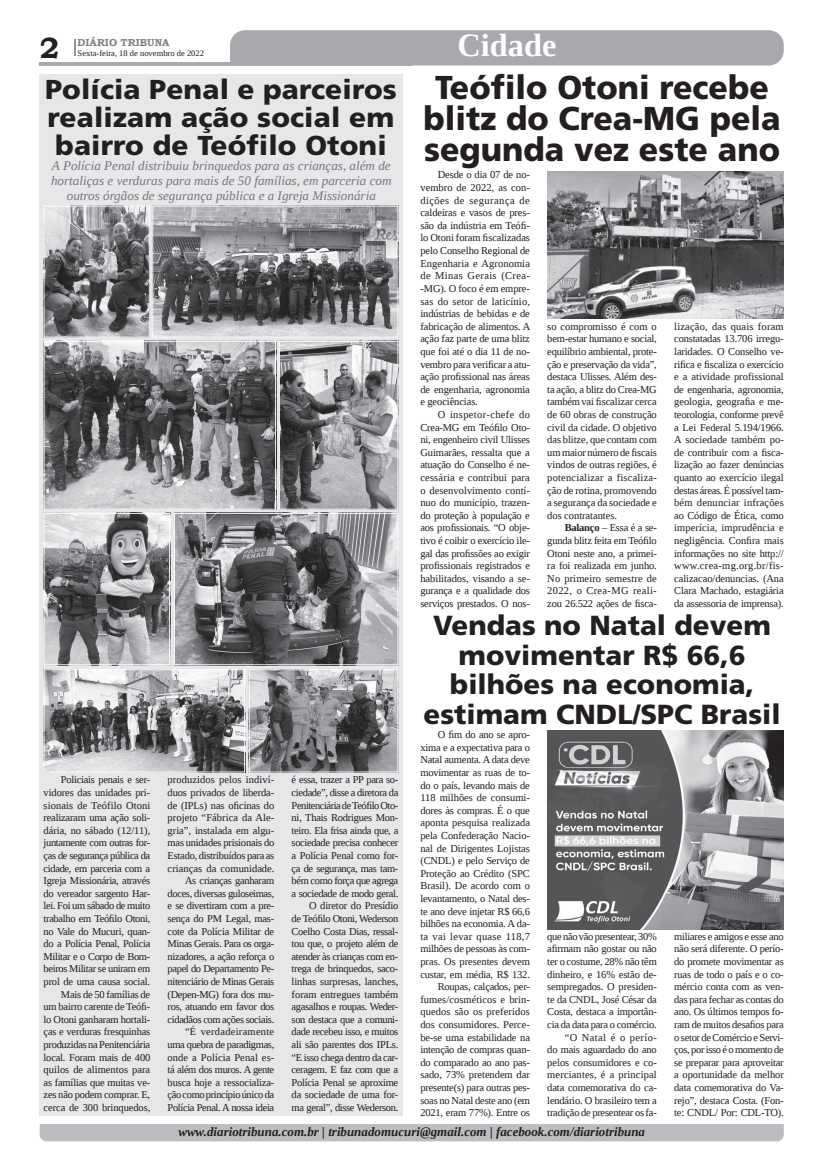
<style>
.page{position:relative;width:821px;height:1166px;background:#fff}
.page>*{position:absolute;margin:0;border:0;box-sizing:border-box;transform-origin:0 0}
.t1{font:900 33.07px/30.8px "Frutiger LT Std";color:#231f20;text-align:center}
.t2{font:700 32.38px "Liberation Serif";color:#fff}
.t3{font:700 29.31px "Bookman Old Style";color:#231f20}
.t4{font:900 27.56px/29.8px "Frutiger LT Std";color:#231f20;text-align:center}
.t5{font:900 27.3px/28.2px "Frutiger LT Std";letter-spacing:.005em;color:#231f20;text-align:justify}
.t6{font:italic 13.12px/14.9px "Liberation Serif";color:#76787b;text-align:center}
.t7{font:italic 700 12.95px "Liberation Serif";color:#231f20}
.t8{font:10.5px/12.6px "Liberation Serif";letter-spacing:-.02em;color:#231f20;text-align:justify}
.t9{font:700 10.06px "Bookman Old Style";color:#808285}
.t10{font:8.4px "Liberation Serif";color:#231f20}
.s1{font-weight:700}
</style>
<div class="page">
<svg style="left:74px;top:39px;width:2px;height:17px"></svg>
<hr style="left:40px;top:62px;width:372px;height:3px;background:#a8a9ad">
<div style="left:230px;top:30px;width:554px;height:35px;background:#a8a9ad"></div>
<div style="left:40px;top:1124px;width:744px;height:17px;background:#bcbdc0"></div>
<div style="left:40px;top:74px;width:363px;height:1042px;background:#e6e7e9"></div>
<svg style="left:44px;top:206px;width:354px;height:566px;background:#87888a"></svg>
<img style="left:547px;top:171px;width:237px;height:147px">
<img style="left:547px;top:731px;width:237px;height:198px">
<h3 class="t3" style="left:40px;top:27px;width:21px">2</h3>
<p class="t9" style="left:78px;top:35px;width:93px">DIÁRIO TRIBUNA</p>
<p class="t10" style="left:78px;top:48px;width:128px">Sexta-feira, 18 de novembro de 2022</p>
<h3 class="t5" style="left:45px;top:75px;width:353px">Polícia Penal e parceiros realizam ação social em bairro de Teófilo Otoni</h3>
<p class="t6" style="left:51px;top:158px;width:342px">A Polícia Penal distribuiu brinquedos para as crianças, além de hortaliças e verduras para mais de 50 famílias, em parceria com outros órgãos de segurança pública e a Igreja Missionária</p>
<p class="t8" style="left:44px;top:773px;width:108px;text-align:right">Policiais penais e ser&shy;vidores das unidades pri&shy;sionais de Teófilo Otoni realizaram uma ação soli&shy;dária, no sábado (12/11), juntamente com outras for&shy;ças de segurança pública da cidade, em parceria com a<br>Igreja Missionária, através do vereador sargento Har&shy;lei. Foi um sábado de muito trabalho em Teófilo Otoni, no Vale do Mucuri, quan&shy;do a Polícia Penal, Polícia<br>Militar e o Corpo de Bom&shy;beiros Militar se uniram em prol de uma causa social.<br>Mais de 50 famílias de<br>um bairro carente de Teófi&shy;lo Otoni ganharam hortali&shy;ças e verduras fresquinhas produzidas na Penitenciária local. Foram mais de 400 quilos de alimentos para as famílias que muitas ve&shy;zes não podem comprar. E, cerca de 300 brinquedos,</p>
<p class="t8" style="left:168px;top:773px;width:108px;text-align:right">produzidos pelos indiví&shy;duos privados de liberda&shy;de (IPLs) nas oficinas do projeto “Fábrica da Ale&shy;gria”, instalada em algu&shy;mas unidades prisionais do<br>Estado, distribuídos para as crianças da comunidade.<br>As crianças ganharam doces, diversas guloseimas, e se divertiram com a pre&shy;sença do PM Legal, mas&shy;cote da Polícia Militar de<br>Minas Gerais. Para os orga&shy;nizadores, a ação reforça o papel do Departamento Pe&shy;nitenciário de Minas Gerais (Depen-MG) fora dos mu&shy;ros, atuando em favor dos cidadãos com ações sociais. “É verdadeiramente uma quebra de paradigmas, onde a Polícia Penal es&shy;tá além dos muros. A gente busca hoje a ressocializa&shy;ção como princípio único da<br>Polícia Penal. A nossa ideia</p>
<p class="t8" style="left:292px;top:773px;width:108px;text-align:right">é essa, trazer a PP para so&shy;ciedade”, disse a diretora da<br>Penitenciária de Teófilo Oto&shy;ni, Thais Rodrigues Mon&shy;teiro. Ela frisa ainda que, a sociedade precisa conhecer a Polícia Penal como for&shy;ça de segurança, mas tam&shy;bém como força que agrega a sociedade de modo geral.<br>O diretor do Presídio<br>de Teófilo Otoni, Wederson<br>Coelho Costa Dias, ressal&shy;tou que, o projeto além de atender às crianças com en&shy;trega de brinquedos, saco&shy;linhas surpresas, lanches, foram entregues também agasalhos e roupas. Weder&shy;son destaca que a comuni&shy;dade recebeu isso, e muitos ali são parentes dos IPLs. “E isso chega dentro da car&shy;ceragem. E faz com que a<br>Polícia Penal se aproxime da sociedade de uma for&shy;ma geral”, disse Wederson.</p>
<h2 class="t2" style="left:457px;top:24px;width:100px">Cidade</h2>
<h1 class="t1" style="left:424px;top:72px;width:359px">Teófilo Otoni recebe blitz do Crea-MG pela segunda vez este ano</h1>
<p class="t8" style="left:420px;top:169px;width:112px;text-indent:17px">Desde o dia 07 de no&shy;vembro de 2022, as con&shy;dições de segurança de caldeiras e vasos de pres&shy;são da indústria em Teófi&shy;lo Otoni foram fiscalizadas pelo Conselho Regional de Engenharia e Agronomia de Minas Gerais (Crea--MG). O foco é em empre&shy;sas do setor de laticínio, indústrias de bebidas e de fabricação de alimentos. A ação faz parte de uma blitz que foi até o dia 11 de no&shy;vembro para verificar a atu&shy;ação profissional nas áreas de engenharia, agronomia e geociências.</p>
<p class="t8" style="left:420px;top:408px;width:111px;text-indent:17px">O inspetor-chefe do Crea-MG em Teófilo Oto&shy;ni, engenheiro civil Ulisses Guimarães, ressalta que a atuação do Conselho é ne&shy;cessária e contribui para o desenvolvimento contí&shy;nuo do município, trazen&shy;do proteção à população e aos profissionais. “O obje&shy;tivo é coibir o exercício ile&shy;gal das profissões ao exigir profissionais registrados e habilitados, visando a se&shy;gurança e a qualidade dos serviços prestados. O nos-</p>
<p class="t8" style="left:674px;top:320px;width:111px">lização, das quais foram constatadas 13.706 irregu&shy;laridades. O Conselho ve&shy;rifica e fiscaliza o exercício e a atividade profissional de engenharia, agronomia, geologia, geografia e me&shy;teorologia, conforme prevê a Lei Federal 5.194/1966.<br>A sociedade também po&shy;de contribuir com a fisca&shy;lização ao fazer denúncias quanto ao exercício ilegal destas áreas. É possível tam&shy;bém denunciar infrações ao Código de Ética, como imperícia, imprudência e negligência. Confira mais informações no site http:// www.crea-mg.org.br/fis&shy;calizacao/denuncias. (Ana Clara Machado, estagiária da assessoria de imprensa).</p>
<p class="t8" style="left:547px;top:320px;width:111px">so compromisso é com o bem-estar humano e social, equilíbrio ambiental, prote&shy;ção e preservação da vida”, destaca Ulisses. Além des&shy;ta ação, a blitz do Crea-MG também vai fiscalizar cerca de 60 obras de construção civil da cidade. O objetivo das blitze, que contam com um maior número de fiscais vindos de outras regiões, é potencializar a fiscaliza&shy;ção de rotina, promovendo a segurança da sociedade e dos contratantes.</p>
<p class="t8" style="left:547px;top:521px;width:111px;text-indent:17px"><span class="s1">Balanço</span> – Essa é a se&shy;gunda blitz feita em Teófilo Otoni neste ano, a primei&shy;ra foi realizada em junho.<br>No primeiro semestre de 2022, o Crea-MG reali&shy;zou 26.522 ações de fisca-</p>
<h3 class="t4" style="left:424px;top:610px;width:358px">Vendas no Natal devem movimentar R$ 66,6 bilhões na economia, estimam CNDL/SPC Brasil</h3>
<p class="t8" style="left:420px;top:728px;width:111px;text-align:right">O fim do ano se apro&shy;xima e a expectativa para o<br>Natal aumenta. A data deve movimentar as ruas de to&shy;do o país, levando mais de<br>118 milhões de consumi&shy;dores às compras. É o que aponta pesquisa realizada pela Confederação Nacio&shy;nal de Dirigentes Lojistas (CNDL) e pelo Serviço de<br>Proteção ao Crédito (SPC<br>Brasil). De acordo com o levantamento, o Natal des&shy;te ano deve injetar R$ 66,6 bilhões na economia. A da&shy;ta vai levar quase 118,7 milhões de pessoas às com&shy;pras. Os presentes devem custar, em média, R$ 132.<br>Roupas, calçados, per&shy;fumes/cosméticos e brin&shy;quedos são os preferidos dos consumidores. Perce&shy;be-se uma estabilidade na intenção de compras quan&shy;do comparado ao ano pas&shy;sado, 73% pretendem dar presente(s) para outras pes&shy;soas no Natal deste ano (em<br>2021, eram 77%). Entre os</p>
<p class="t8" style="left:547px;top:930px;width:111px;text-align:right">que não vão presentear, 30% afirmam não gostar ou não ter o costume, 28% não têm dinheiro, e 16% estão de&shy;sempregados. O presiden&shy;te da CNDL, José César da<br>Costa, destaca a importân&shy;cia da data para o comércio. “O Natal é o perío-<br>do mais aguardado do ano pelos consumidores e co&shy;merciantes, é a principal data comemorativa do ca&shy;lendário. O brasileiro tem a tradição de presentear os fa-</p>
<p class="t8" style="left:674px;top:930px;width:111px">miliares e amigos e esse ano não será diferente. O perío&shy;do promete movimentar as ruas de todo o país e o co&shy;mércio conta com as ven&shy;das para fechar as contas do ano. Os últimos tempos fo&shy;ram de muitos desafios para o setor de Comércio e Servi&shy;ços, por isso é o momento de se preparar para aproveitar a oportunidade da melhor data comemorativa do Va&shy;rejo”, destaca Costa. (Fon&shy;te: CNDL/ Por: CDL-TO).</p>
<p class="t7" style="left:178px;top:1123px;width:468px">www.diariotribuna.com.br | tribunadomucuri@gmail.com | facebook.com/diariotribuna</p>
</div>
